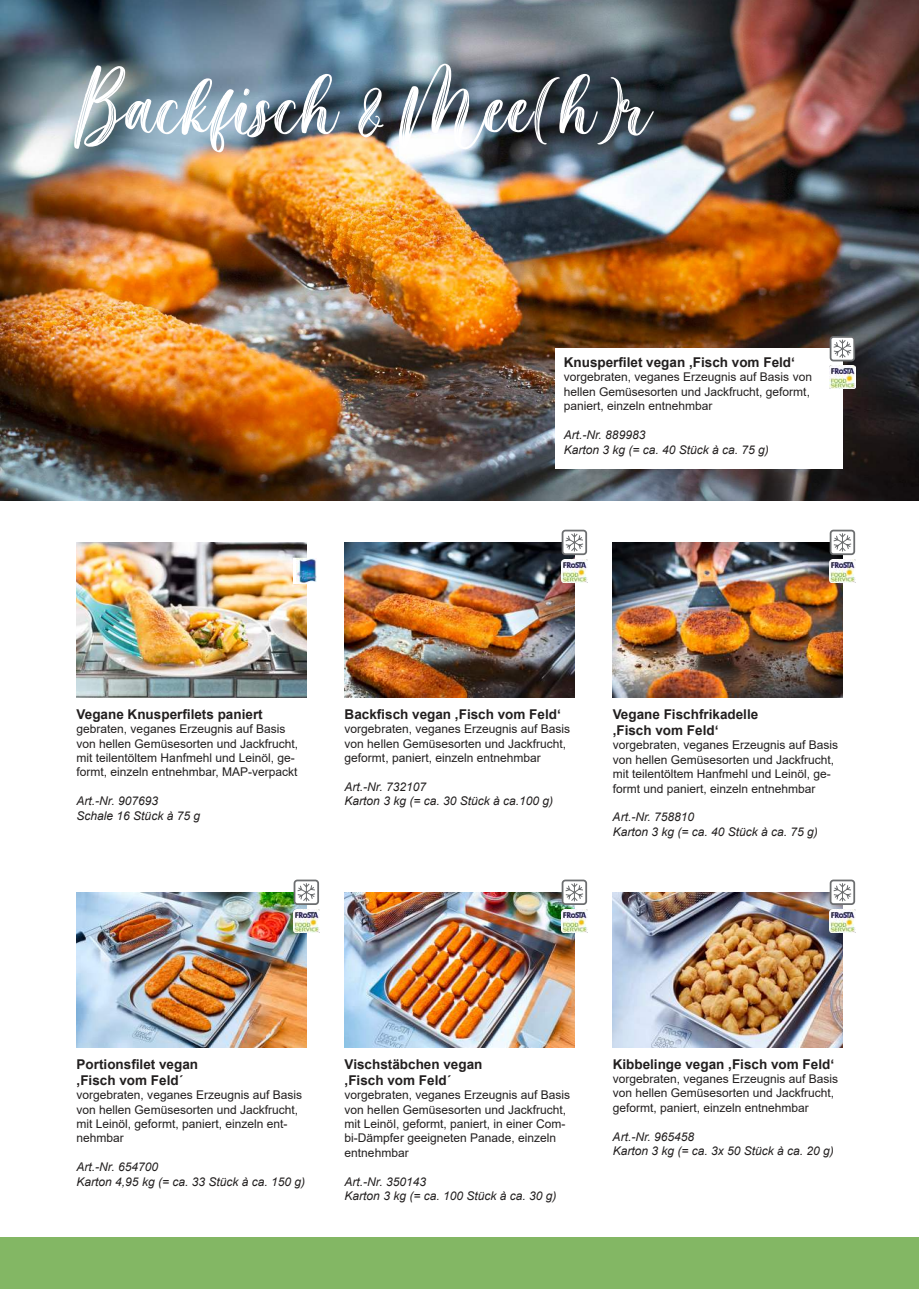
<style>
.page{position:relative;width:919px;height:1289px;background:#fff}
.page>*{position:absolute;margin:0;border:0;box-sizing:border-box;transform-origin:0 0}
.t1{font:63px "Magista Brush";color:#fff}
.t2{font:700 13.5px/16.2px "Arial";color:#221f1f}
.t3{font:12px/14.4px "Arial";color:#221f1f}
.t4{font:italic 12px/14.4px "Arial";color:#221f1f}
</style>
<div class="page">
<img style="left:0;top:0;width:918px;height:501px">
<img style="left:77px;top:542px;width:229px;height:155px">
<img style="left:344px;top:542px;width:230px;height:155px">
<img style="left:612px;top:542px;width:230px;height:155px">
<div style="left:555px;top:349px;width:287px;height:120px;background:#fff"></div>
<img style="left:77px;top:892px;width:229px;height:154px">
<img style="left:344px;top:892px;width:230px;height:154px">
<img style="left:612px;top:892px;width:230px;height:154px">
<svg style="left:561px;top:529px;width:26px;height:26px"></svg>
<svg style="left:829px;top:529px;width:26px;height:26px"></svg>
<svg style="left:829px;top:336px;width:26px;height:25px"></svg>
<svg style="left:293px;top:879px;width:26px;height:26px"></svg>
<svg style="left:561px;top:879px;width:26px;height:26px"></svg>
<svg style="left:829px;top:879px;width:26px;height:26px"></svg>
<img style="left:561px;top:559px;width:26px;height:23px">
<img style="left:829px;top:559px;width:26px;height:23px">
<img style="left:829px;top:365px;width:26px;height:24px">
<img style="left:829px;top:909px;width:26px;height:23px">
<img style="left:561px;top:909px;width:26px;height:23px">
<img style="left:293px;top:909px;width:26px;height:23px">
<div style="left:0;top:1237px;width:918px;height:51px;background:#83b764"></div>
<div style="left:293px;top:558px;width:26px;height:25px;background:#fff"></div>
<img style="left:296px;top:558px;width:20px;height:25px">
<h1 class="t1" style="left:76px;top:69px;width:576px">Backfisch &amp; Mee(h)r</h1>
<p class="t2" style="left:563px;top:354px;width:233px">Knusper昀椀let vegan ,Fisch vom Feld‘</p>
<p class="t3" style="left:563px;top:371px;width:250px">vorgebraten, veganes Erzeugnis auf Basis von hellen Gemüsesorten und Jackfrucht, geformt, paniert, einzeln entnehmbar</p>
<p class="t4" style="left:563px;top:429px;width:207px">Art.-Nr. 889983<br>Karton 3 kg (= ca. 40 Stück à ca. 75 g)</p>
<p class="t2" style="left:77px;top:706px;width:188px">Vegane Knusper昀椀lets paniert</p>
<p class="t3" style="left:77px;top:722px;width:223px">gebraten, veganes Erzeugnis auf Basis von hellen Gemüsesorten und Jackfrucht, mit teilentöltem Hanfmehl und Leinöl, ge&shy;formt, einzeln entnehmbar, MAP-verpackt</p>
<p class="t4" style="left:77px;top:794px;width:125px">Art.-Nr. 907693<br>Schale 16 Stück à 75 g</p>
<p class="t2" style="left:344px;top:706px;width:218px">Back昀椀sch vegan ,Fisch vom Feld‘</p>
<p class="t3" style="left:344px;top:722px;width:227px">vorgebraten, veganes Erzeugnis auf Basis von hellen Gemüsesorten und Jackfrucht, geformt, paniert, einzeln entnehmbar</p>
<p class="t4" style="left:344px;top:780px;width:210px">Art.-Nr. 732107<br>Karton 3 kg (= ca. 30 Stück à ca.100 g)</p>
<p class="t2" style="left:612px;top:706px;width:147px">Vegane Fischfrikadelle ,Fisch vom Feld‘</p>
<p class="t3" style="left:612px;top:739px;width:227px">vorgebraten, veganes Erzeugnis auf Basis von hellen Gemüsesorten und Jackfrucht, mit teilentöltem Hanfmehl und Leinöl, ge&shy;formt und paniert, einzeln entnehmbar</p>
<p class="t4" style="left:612px;top:811px;width:207px">Art.-Nr. 758810<br>Karton 3 kg (= ca. 40 Stück à ca. 75 g)</p>
<p class="t2" style="left:77px;top:1055px;width:123px">Portions昀椀let vegan ‚Fisch vom Feld´</p>
<p class="t3" style="left:77px;top:1088px;width:227px">vorgebraten, veganes Erzeugnis auf Basis von hellen Gemüsesorten und Jackfrucht, mit Leinöl, geformt, paniert, einzeln ent&shy;nehmbar</p>
<p class="t4" style="left:77px;top:1160px;width:230px">Art.-Nr. 654700<br>Karton 4,95 kg (= ca. 33 Stück à ca. 150 g)</p>
<p class="t2" style="left:344px;top:1056px;width:139px">Vischstäbchen vegan ‚Fisch vom Feld´</p>
<p class="t3" style="left:344px;top:1088px;width:227px">vorgebraten, veganes Erzeugnis auf Basis von hellen Gemüsesorten und Jackfrucht, mit Leinöl, geformt, paniert, in einer Com&shy;bi-Dämpfer geeigneten Panade, einzeln entnehmbar</p>
<p class="t4" style="left:344px;top:1175px;width:213px">Art.-Nr. 350143<br>Karton 3 kg (= ca. 100 Stück à ca. 30 g)</p>
<p class="t2" style="left:612px;top:1055px;width:223px">Kibbelinge vegan ,Fisch vom Feld‘</p>
<p class="t3" style="left:612px;top:1072px;width:227px">vorgebraten, veganes Erzeugnis auf Basis von hellen Gemüsesorten und Jackfrucht, geformt, paniert, einzeln entnehmbar</p>
<p class="t4" style="left:612px;top:1130px;width:223px">Art.-Nr. 965458<br>Karton 3 kg (= ca. 3x 50 Stück à ca. 20 g)</p>
</div>
